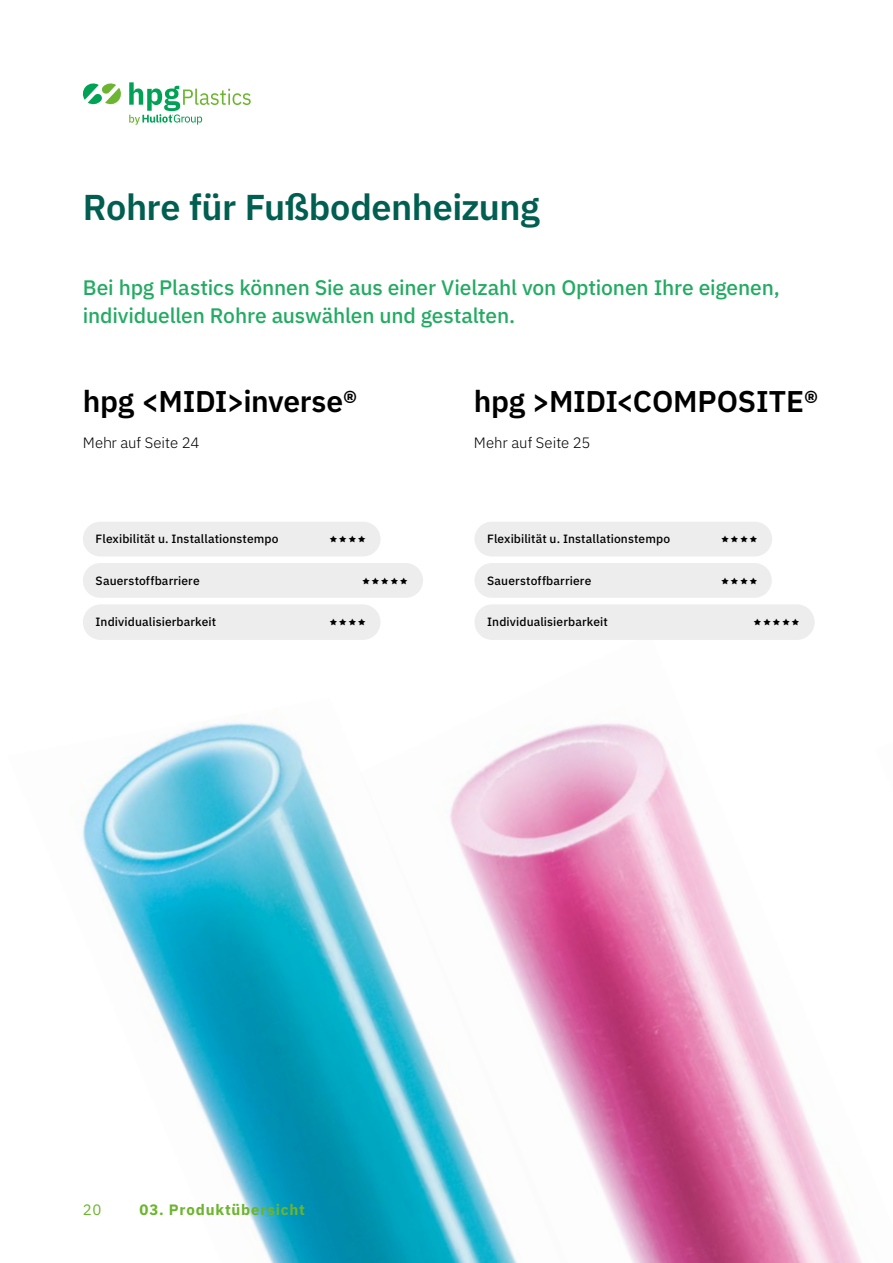
<style>
.page{position:relative;width:893px;height:1263px;background:#fff}
.page>*{position:absolute;margin:0;border:0;box-sizing:border-box;transform-origin:0 0}
.Head_product{font:600 36px "IBM Plex Sans";letter-spacing:-.015em;color:#005f50}
.Grid_align{font:600 30px "IBM Plex Sans";letter-spacing:-.01em;color:#000}
.Einleser{font:500 21px/27.5px "IBM Plex Sans";letter-spacing:-.01em;color:#24ab63}
.Einleser-2{font:300 15px "IBM Plex Sans";letter-spacing:-.005em;color:#000}
.t1{font:700 15px "IBM Plex Sans";letter-spacing:.05em;color:#6cb52d}
.t2{font:15px "IBM Plex Sans";color:#6cb52d}
.Grid_align-2{font:500 12px "IBM Plex Sans";letter-spacing:.01em;color:#000}
</style>
<div class="page">
<img style="left:81px;top:722px;width:279px;height:541px">
<img style="left:360px;top:723px;width:502px;height:540px">
<div style="left:83px;top:522px;width:298px;height:34px;background:#ededed;border-radius:17px"></div>
<div style="left:83px;top:563px;width:340px;height:35px;background:#ededed;border-radius:17px"></div>
<div style="left:83px;top:604px;width:298px;height:36px;background:#ededed;border-radius:18px"></div>
<div style="left:474px;top:522px;width:298px;height:34px;background:#ededed;border-radius:17px"></div>
<div style="left:474px;top:563px;width:298px;height:35px;background:#ededed;border-radius:17px"></div>
<div style="left:474px;top:604px;width:341px;height:36px;background:#ededed;border-radius:18px"></div>
<svg style="left:83px;top:83px;width:38px;height:22px"></svg>
<svg style="left:129px;top:82px;width:122px;height:43px"></svg>
<p class="Head_product" style="left:83px;top:179px;width:458px">Rohre für Fußbodenheizung</p>
<p class="Einleser" style="left:83px;top:272px;width:698px">Bei hpg Plastics können Sie aus einer Vielzahl von Optionen Ihre eigenen, individuellen Rohre auswählen und gestalten.</p>
<p class="Grid_align" style="left:83px;top:378px;width:276px">hpg &lt;MIDI&gt;inverse®</p>
<p class="Einleser-2" style="left:83px;top:431px;width:118px">Mehr auf Seite 24</p>
<p class="Grid_align-2" style="left:96px;top:530px;width:184px">Flexibilität u. Installationstempo</p>
<p class="Grid_align-2" style="left:96px;top:571px;width:106px">Sauerstoffbarriere</p>
<p class="Grid_align-2" style="left:96px;top:613px;width:122px">Individualisierbarkeit</p>
<p class="Grid_align" style="left:474px;top:378px;width:346px">hpg &gt;MIDI&lt;COMPOSITE®</p>
<p class="Einleser-2" style="left:474px;top:431px;width:118px">Mehr auf Seite 25</p>
<p class="Grid_align-2" style="left:487px;top:530px;width:184px">Flexibilität u. Installationstempo</p>
<p class="Grid_align-2" style="left:487px;top:571px;width:106px">Sauerstoffbarriere</p>
<p class="Grid_align-2" style="left:487px;top:613px;width:122px">Individualisierbarkeit</p>
<p class="t2" style="left:83px;top:1198px;width:20px">20</p>
<p class="t1" style="left:139px;top:1198px;width:167px">03. Produktübersicht</p>
</div>
